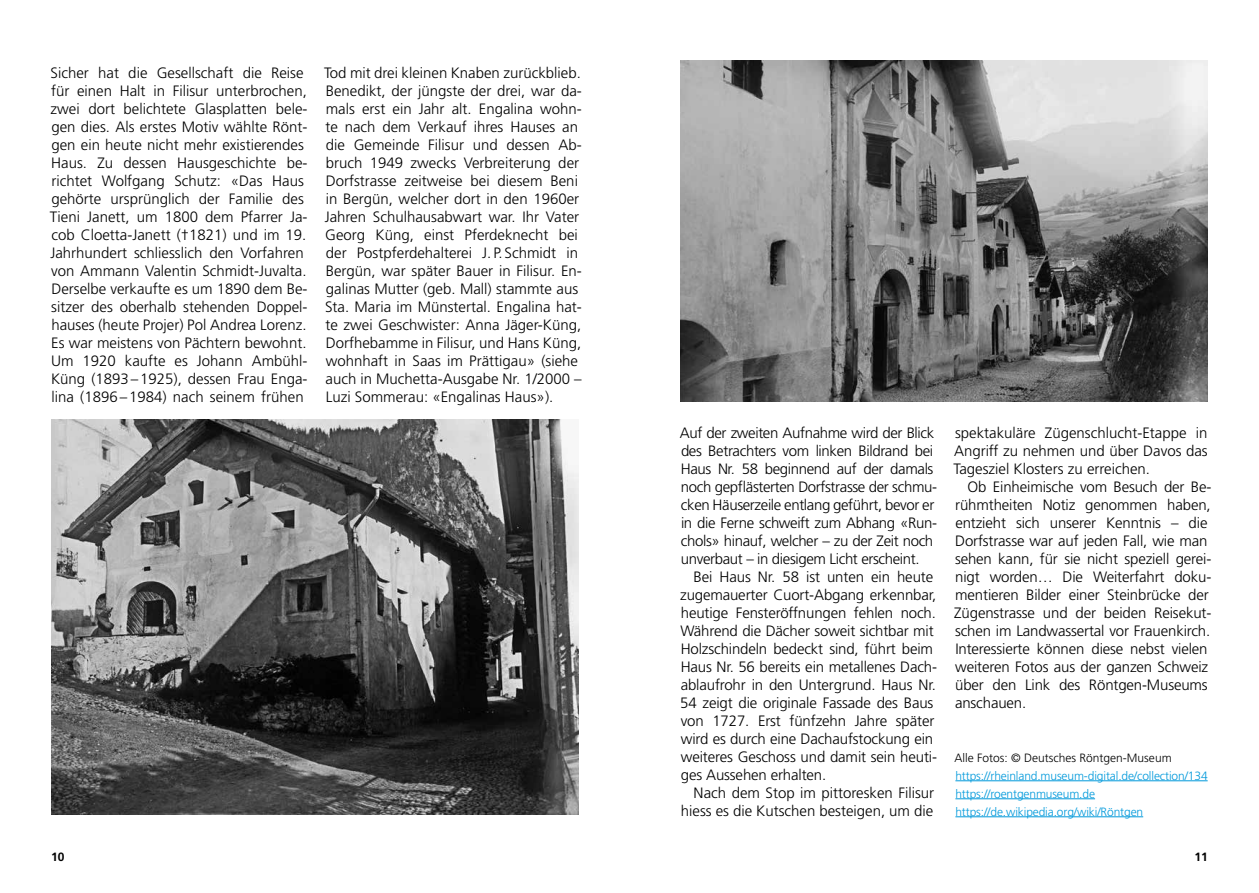
<style>
.page{position:relative;width:1259px;height:893px;background:#fff}
.page>*{position:absolute;margin:0;border:0;box-sizing:border-box;transform-origin:0 0}
.t1{font:300 15px/18px "Frutiger LT Pro";color:#000}
.t2{font:300 15px/18px "Frutiger LT Pro";letter-spacing:-.025em;color:#000}
.t3{font:300 12px/18px "Frutiger LT Pro";letter-spacing:-.01em;color:#0099db}
.t4{font:300 12px "Frutiger LT Pro";color:#000}
.t5{font:700 12px "Frutiger LT Pro";color:#000}
</style>
<div class="page">
<hr style="left:955px;top:780px;width:252px;height:1px;background:#0099db">
<hr style="left:955px;top:798px;width:140px;height:1px;background:#0099db">
<hr style="left:955px;top:816px;width:188px;height:1px;background:#0099db">
<img style="left:51px;top:420px;width:527px;height:395px">
<img style="left:680px;top:61px;width:528px;height:341px">
<p class="t1" style="left:50px;top:63px;width:259px">Sicher hat die Gesellschaft die Reise für einen Halt in Filisur unterbrochen, zwei dort belichtete Glasplatten bele&shy;gen dies. Als erstes Motiv wählte Rönt&shy;gen ein heute nicht mehr existierendes Haus. Zu dessen Hausgeschichte be&shy;richtet Wolfgang Schutz: «Das Haus gehörte ursprünglich der Familie des Tieni Janett, um 1800 dem Pfarrer Ja&shy;cob Cloetta-Janett (†1821) und im 19.<br>Jahrhundert schliesslich den Vorfahren von Ammann Valentin Schmidt-Juvalta.<br>Derselbe verkaufte es um 1890 dem Be&shy;sitzer des oberhalb stehenden Doppel&shy;hauses (heute Projer) Pol Andrea Lorenz.<br>Es war meistens von Pächtern bewohnt.<br>Um 1920 kaufte es Johann Ambühl-Küng (1893–1925), dessen Frau Enga&shy;lina (1896–1984) nach seinem frühen</p>
<p class="t1" style="left:324px;top:63px;width:259px">Tod mit drei kleinen Knaben zurückblieb.<br>Benedikt, der jüngste der drei, war da&shy;mals erst ein Jahr alt. Engalina wohn&shy;te nach dem Verkauf ihres Hauses an die Gemeinde Filisur und dessen Ab&shy;bruch 1949 zwecks Verbreiterung der Dorfstrasse zeitweise bei diesem Beni in Bergün, welcher dort in den 1960er Jahren Schulhausabwart war. Ihr Vater Georg Küng, einst Pferdeknecht bei der Postpferdehalterei J. P.Schmidt in Bergün, war später Bauer in Filisur. En&shy;galinas Mutter (geb. Mall) stammte aus Sta. Maria im Münstertal. Engalina hat&shy;te zwei Geschwister: Anna Jäger-Küng, Dorfhebamme in Filisur, und Hans Küng, wohnhaft in Saas im Prättigau» (siehe auch in Muchetta-Ausgabe Nr. 1/2000 – Luzi Sommerau: «Engalinas Haus»).</p>
<p class="t2" style="left:680px;top:423px;width:259px">Auf der zweiten Aufnahme wird der Blick des Betrachters vom linken Bildrand bei Haus Nr. 58 beginnend auf der damals noch gepflästerten Dorfstrasse der schmu&shy;cken Häuserzeile entlang geführt, bevor er in die Ferne schweift zum Abhang «Run&shy;chols» hinauf, welcher – zu der Zeit noch unverbaut – in diesigem Licht erscheint.</p>
<p class="t1" style="left:680px;top:567px;width:258px;text-indent:13px">Bei Haus Nr. 58 ist unten ein heute zugemauerter Cuort-Abgang erkennbar, heutige Fensteröffnungen fehlen noch.<br>Während die Dächer soweit sichtbar mit Holzschindeln bedeckt sind, führt beim Haus Nr. 56 bereits ein metallenes Dach&shy;ablaufrohr in den Untergrund. Haus Nr.<br>54 zeigt die originale Fassade des Baus von 1727. Erst fünfzehn Jahre später wird es durch eine Dachaufstockung ein weiteres Geschoss und damit sein heuti&shy;ges Aussehen erhalten.</p>
<p class="t1" style="left:681px;top:783px;width:255px;text-align:right">Nach dem Stop im pittoresken Filisur hiess es die Kutschen besteigen, um die</p>
<p class="t1" style="left:953px;top:423px;width:256px;text-align:justify">spektakuläre Zügenschlucht-Etappe in Angriff zu nehmen und über Davos das Tagesziel Klosters zu erreichen.</p>
<p class="t1" style="left:954px;top:477px;width:259px;text-indent:13px">Ob Einheimische vom Besuch der Be&shy;rühmtheiten Notiz genommen haben, entzieht sich unserer Kenntnis – die Dorfstrasse war auf jeden Fall, wie man sehen kann, für sie nicht speziell gerei&shy;nigt worden… Die Weiterfahrt doku&shy;mentieren Bilder einer Steinbrücke der Zügenstrasse und der beiden Reisekut&shy;schen im Landwassertal vor Frauenkirch.<br>Interessierte können diese nebst vielen weiteren Fotos aus der ganzen Schweiz über den Link des Röntgen-Museums anschauen.</p>
<p class="t4" style="left:954px;top:750px;width:218px">Alle Fotos: © Deutsches Röntgen-Museum</p>
<p class="t3" style="left:955px;top:766px;width:254px">https://rheinland.museum-digital.de/collection/134 https://roentgenmuseum.de https://de.wikipedia.org/wiki/Röntgen</p>
<p class="t5" style="left:51px;top:849px;width:15px">10</p>
<p class="t5" style="left:1194px;top:849px;width:15px">11</p>
</div>
